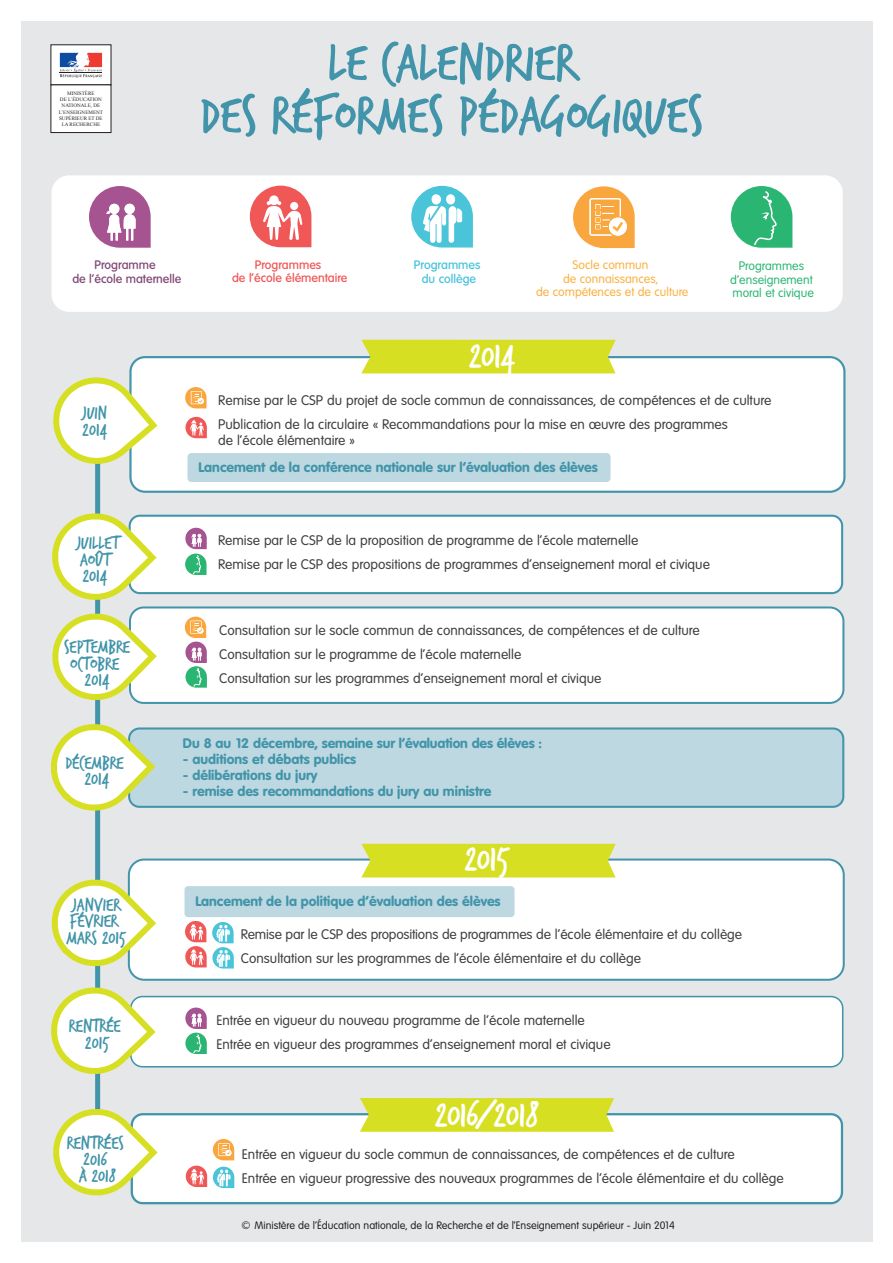
<style>
.page{position:relative;width:893px;height:1263px;background:#fff}
.page>*{position:absolute;margin:0;border:0;box-sizing:border-box;transform-origin:0 0}
.t1{font:57px/52.5px "Trash Hand";color:#4194a9;text-align:center}
.t2{font:37.5px "Trash Hand";letter-spacing:-.015em;color:#fff}
.t3{font:19.5px/16.5px "Trash Hand";color:#4194a9;text-align:center}
.t4{font:13.5px/24px "Volkswagen";color:#3e3e3f}
.t5{font:700 13.5px "Volkswagen";color:#4194a9}
.t6{font:12px/13.5px "Volkswagen";color:#fbb03f;text-align:center}
.t7{font:12px/13.5px "Volkswagen";color:#2bb572;text-align:center}
.t8{font:500 12px/13.5px "Volkswagen";color:#f05858;text-align:center}
.t9{font:500 12px/13.5px "Volkswagen";color:#814874;text-align:center}
.t10{font:500 12px/13.5px "Volkswagen";color:#49c4d9;text-align:center}
.t11{font:10.5px "Volkswagen";color:#231f20}
.t12{font:5.1px/6.1px "Times New Roman";color:#231f20;text-align:center}
</style>
<div class="page">
<div style="left:21px;top:21px;width:851px;height:1220px;background:#e6e7e9"></div>
<div style="left:51px;top:175px;width:792px;height:137px;background:#fff;border-radius:18px"></div>
<div style="left:130px;top:357px;width:714px;height:135px;background:#fff;border-radius:15px"></div>
<div style="left:129px;top:356px;width:716px;height:137px;border:2px solid #4194a9;border-radius:15px"></div>
<div style="left:130px;top:607px;width:713px;height:96px;background:#fff;border-radius:14px"></div>
<div style="left:129px;top:606px;width:715px;height:98px;border:2px solid #4194a9;border-radius:14px"></div>
<div style="left:129px;top:859px;width:715px;height:121px;background:#fff;border-radius:15px"></div>
<div style="left:128px;top:858px;width:717px;height:123px;border:2px solid #4194a9;border-radius:15px"></div>
<div style="left:131px;top:996px;width:712px;height:71px;background:#fff;border-radius:12px"></div>
<div style="left:130px;top:996px;width:713px;height:71px;border:2px solid #4194a9;border-radius:12px"></div>
<div style="left:130px;top:516px;width:712px;height:77px;background:#fff;border-radius:10px"></div>
<div style="left:129px;top:515px;width:714px;height:79px;border:2px solid #4194a9;border-radius:10px"></div>
<div style="left:129px;top:728px;width:714px;height:79px;background:#bdd8e1;border-radius:10px"></div>
<div style="left:128px;top:727px;width:716px;height:81px;border:2px solid #4194a9;border-radius:10px"></div>
<div style="left:132px;top:1114px;width:710px;height:89px;background:#fff;border-radius:11px"></div>
<div style="left:131px;top:1113px;width:712px;height:91px;border:2px solid #4194a9;border-radius:11px"></div>
<svg style="left:250px;top:186px;width:61px;height:61px"></svg>
<div style="left:290px;top:202px;width:8px;height:8px;background:#fff;border-radius:50%"></div>
<svg style="left:185px;top:417px;width:22px;height:21px"></svg>
<svg style="left:411px;top:186px;width:62px;height:61px"></svg>
<svg style="left:185px;top:921px;width:49px;height:47px"></svg>
<svg style="left:186px;top:1165px;width:21px;height:22px"></svg>
<svg style="left:213px;top:1167px;width:21px;height:21px"></svg>
<div style="left:51px;top:45px;width:60px;height:40px;background:#fff;border:1px solid #231f20"></div>
<svg style="left:60px;top:53px;width:42px;height:25px"></svg>
<hr style="left:60px;top:73px;width:42px;height:1px;background:#231f20">
<div style="left:51px;top:85px;width:60px;height:48px;background:#fff"></div>
<div style="left:361px;top:340px;width:255px;height:33px;background:#d6df21"></div>
<svg style="left:360px;top:1098px;width:254px;height:34px;background:#d6df29"></svg>
<svg style="left:731px;top:186px;width:61px;height:62px"></svg>
<div style="left:95px;top:383px;width:5px;height:789px;background:#4194a9"></div>
<svg style="left:53px;top:367px;width:105px;height:99px"></svg>
<svg style="left:52px;top:504px;width:109px;height:197px"></svg>
<svg style="left:51px;top:715px;width:109px;height:97px"></svg>
<svg style="left:51px;top:978px;width:109px;height:97px"></svg>
<svg style="left:53px;top:1099px;width:109px;height:97px"></svg>
<svg style="left:51px;top:870px;width:105px;height:97px"></svg>
<svg style="left:89px;top:186px;width:62px;height:62px"></svg>
<svg style="left:573px;top:186px;width:62px;height:62px"></svg>
<svg style="left:185px;top:387px;width:22px;height:21px"></svg>
<svg style="left:213px;top:1139px;width:21px;height:21px"></svg>
<svg style="left:185px;top:528px;width:22px;height:47px"></svg>
<svg style="left:185px;top:617px;width:22px;height:71px"></svg>
<svg style="left:185px;top:1007px;width:22px;height:47px"></svg>
<div style="left:188px;top:453px;width:423px;height:29px;background:#bdd8e1;border-radius:4px"></div>
<div style="left:185px;top:886px;width:330px;height:31px;background:#bdd8e1;border-radius:4px"></div>
<div style="left:361px;top:844px;width:255px;height:33px;background:#d6df21"></div>
<p class="t12" style="left:59px;top:90px;width:46px">MINISTÈRE<br>DE L’ÉDUCATION<br>NATIONALE, DE<br>L’ENSEIGNEMENT<br>SUPÉRIEUR ET DE<br>LA RECHERCHE</p>
<h1 class="t1" style="left:200px;top:39px;width:504px">LE CALENDRIER<br>DES RÉFORMES PÉDAGOGIQUES</h1>
<p class="t9" style="left:72px;top:258px;width:110px">Programme<br>de l’école maternelle</p>
<h3 class="t3" style="left:82px;top:406px;width:26px;text-align:left">JUIN<br>2014</h3>
<p class="t8" style="left:232px;top:258px;width:117px">Programmes<br>de l’école élémentaire</p>
<p class="t10" style="left:414px;top:258px;width:68px">Programmes du collège</p>
<p class="t6" style="left:536px;top:258px;width:154px">Socle commun<br>de connaissances,<br>de compétences et de culture</p>
<h2 class="t2" style="left:469px;top:338px;width:47px">2014</h2>
<p class="t7" style="left:730px;top:259px;width:85px">Programmes d’enseignement moral et civique</p>
<p class="t4" style="left:218px;top:388px;width:555px">Remise par le CSP du projet de socle commun de connaissances, de compétences et de culture<br>Publication de la circulaire « Recommandations pour la mise en œuvre des programmes</p>
<p class="t4" style="left:218px;top:428px;width:138px">de l’école élémentaire »</p>
<p class="t5" style="left:198px;top:459px;width:401px">Lancement de la conférence nationale sur l’évaluation des élèves</p>
<h3 class="t3" style="left:77px;top:535px;width:44px;text-align:left;rotate:1deg">JUILLET<br>AOûT<br>2014</h3>
<h3 class="t3" style="left:64px;top:640px;width:67px">SEPTEMBRE<br>OCTOBRE<br>2014</h3>
<p class="t4" style="left:218px;top:529px;width:493px">Remise par le CSP de la proposition de programme de l’école maternelle<br>Remise par le CSP des propositions de programmes d’enseignement moral et civique</p>
<p class="t4" style="left:219px;top:619px;width:482px">Consultation sur le socle commun de connaissances, de compétences et de culture<br>Consultation sur le programme de l’école maternelle<br>Consultation sur les programmes d’enseignement moral et civique</p>
<h3 class="t3" style="left:65px;top:755px;width:60px">DÉCEMBRE<br>2014</h3>
<h3 class="t3" style="left:67px;top:897px;width:61px">JANVIER<br>FÉVRIER<br>MARS 2015</h3>
<h3 class="t3" style="left:69px;top:1018px;width:53px">RENTRÉE<br>2015</h3>
<h3 class="t3" style="left:67px;top:1135px;width:59px">RENTRÉES<br>2016<br>À 2018</h3>
<p class="t5" style="left:183px;top:734px;width:360px">Du 8 au 12 décembre, semaine sur l’évaluation des élèves :</p>
<p class="t5" style="left:183px;top:751px;width:175px">- auditions et débats publics</p>
<p class="t5" style="left:183px;top:767px;width:136px">- délibérations du jury</p>
<p class="t5" style="left:183px;top:783px;width:310px">- remise des recommandations du jury au ministre</p>
<h2 class="t2" style="left:465px;top:840px;width:46px">2015</h2>
<p class="t5" style="left:195px;top:893px;width:307px">Lancement de la politique d’évaluation des élèves</p>
<p class="t4" style="left:241px;top:922px;width:503px">Remise par le CSP des propositions de programmes de l’école élémentaire et du collège<br>Consultation sur les programmes de l’école élémentaire et du collège</p>
<p class="t4" style="left:216px;top:1008px;width:396px">Entrée en vigueur du nouveau programme de l’école maternelle<br>Entrée en vigueur des programmes d’enseignement moral et civique</p>
<h2 class="t2" style="left:435px;top:1096px;width:105px">2016/2018</h2>
<p class="t4" style="left:242px;top:1142px;width:543px">Entrée en vigueur du socle commun de connaissances, de compétences et de culture<br>Entrée en vigueur progressive des nouveaux programmes de l’école élémentaire et du collège</p>
<p class="t11" style="left:242px;top:1219px;width:435px">© Ministère de l’Éducation nationale, de la Recherche et de l’Enseignement supérieur - Juin 2014</p>
</div>
